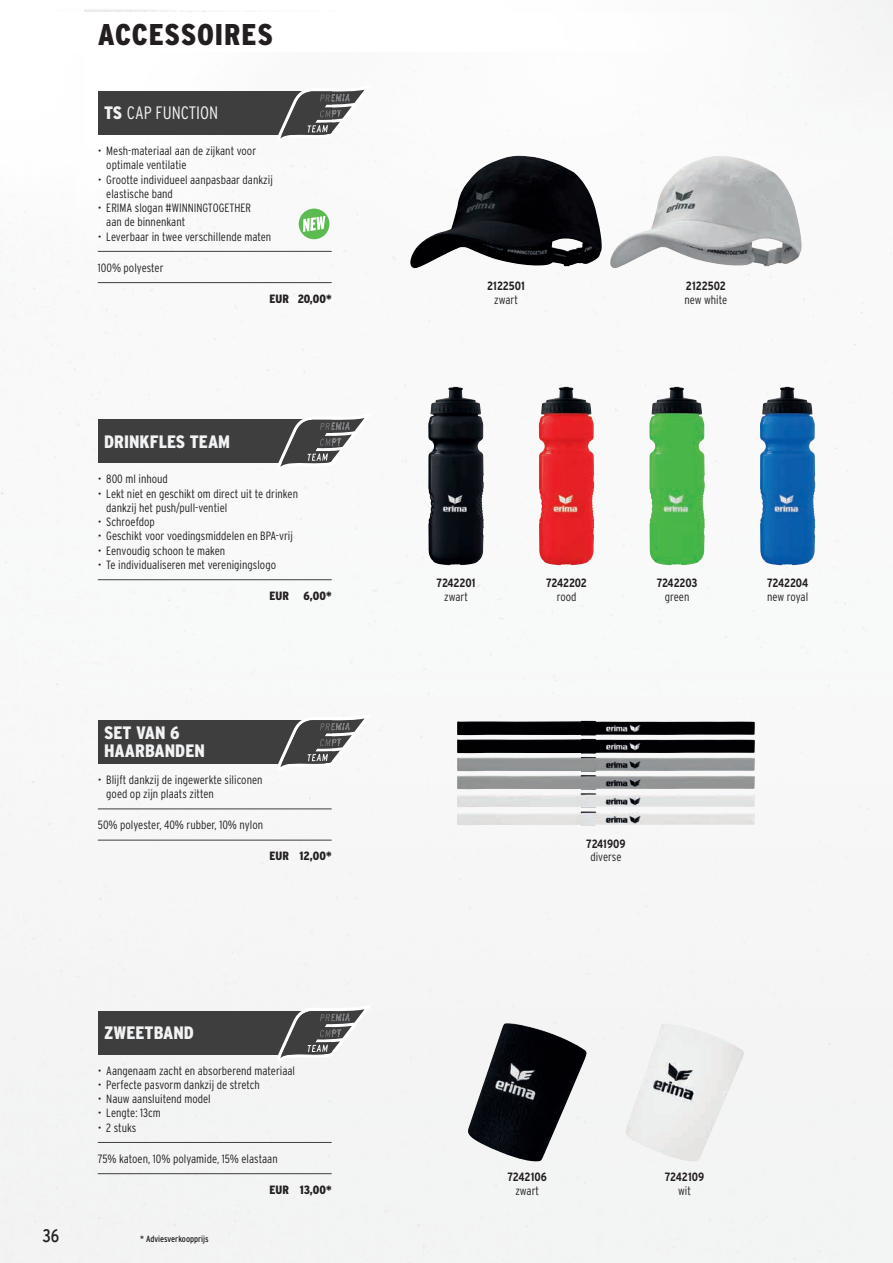
<style>
.page{position:relative;width:893px;height:1263px;background:#fff}
.page>*{position:absolute;margin:0;border:0;box-sizing:border-box;transform-origin:0 0}
.Kopfzeile{font:900 30px "Interstate Condensed";letter-spacing:.025em;color:#231f20}
.Tabellenkopf{font:900 18px/18px "Interstate Condensed";color:#f2f3f4}
.Tabellenkopf-2{font:300 18px "Interstate Condensed";color:#f2f3f4}
.t1{font:condensed 18px "Interstate";color:#231f20}
.Material{font:300 12px/14.2px "Interstate Condensed";color:#231f20}
.Farbe{font:300 12px "Interstate Condensed";color:#231f20}
.Artikelnummer{font:700 12px "Interstate Condensed";letter-spacing:-.01em;color:#231f20}
.Preis{font:900 12px "Interstate Condensed";color:#231f20}
.Artikelnummer-2{font:700 12px "Interstate Condensed";letter-spacing:-.03em;color:#231f20}
.Währung{font:900 12px "Interstate Condensed";color:#231f20}
.t2{font:9px "Interstate Condensed";color:#231f20}
.s1{font-weight:900}
</style>
<div class="page">
<img style="left:0;top:0;width:893px;height:1263px">
<img style="left:457px;top:721px;width:298px;height:33px">
<div style="left:299px;top:209px;width:30px;height:30px;background:#5cbb50;border-radius:50%"></div>
<svg style="left:303px;top:216px;width:22px;height:16px"></svg>
<img style="left:410px;top:156px;width:192px;height:112px">
<img style="left:610px;top:156px;width:192px;height:112px">
<img style="left:428px;top:387px;width:56px;height:178px">
<img style="left:538px;top:387px;width:57px;height:178px">
<img style="left:649px;top:387px;width:56px;height:178px">
<img style="left:760px;top:387px;width:56px;height:178px">
<img style="left:468px;top:1023px;width:119px;height:138px">
<img style="left:625px;top:1023px;width:120px;height:138px">
<div style="left:98px;top:720px;width:234px;height:43px;background:#3e3e3f"></div>
<hr style="left:98px;top:809px;width:234px;height:1px;background:#3e3e3f">
<hr style="left:98px;top:840px;width:234px;height:1px;background:#3e3e3f">
<svg style="left:277px;top:714px;width:95px;height:57px"></svg>
<div style="left:98px;top:91px;width:234px;height:44px;background:#3e3e3f"></div>
<hr style="left:98px;top:251px;width:234px;height:1px;background:#3e3e3f">
<hr style="left:98px;top:282px;width:234px;height:1px;background:#3e3e3f">
<svg style="left:277px;top:85px;width:95px;height:57px"></svg>
<div style="left:98px;top:420px;width:234px;height:43px;background:#3e3e3f"></div>
<hr style="left:98px;top:579px;width:234px;height:1px;background:#3e3e3f">
<svg style="left:277px;top:413px;width:95px;height:58px"></svg>
<div style="left:98px;top:1011px;width:234px;height:43px;background:#3e3e3f"></div>
<hr style="left:98px;top:1142px;width:234px;height:1px;background:#3e3e3f">
<hr style="left:98px;top:1173px;width:234px;height:1px;background:#3e3e3f">
<svg style="left:277px;top:1005px;width:95px;height:57px"></svg>
<p class="Kopfzeile" style="left:98px;top:18px;width:177px">ACCESSOIRES</p>
<p class="Tabellenkopf-2" style="left:104px;top:103px;width:116px"><span class="s1">TS</span> CAP FUNCTION</p>
<p class="Material" style="left:106px;top:144px;width:151px;text-indent:-9px">• Mesh-materiaal aan de zijkant voor optimale ventilatie</p>
<p class="Material" style="left:106px;top:172px;width:168px;text-indent:-9px">• Grootte individueel aanpasbaar dankzij elastische band</p>
<p class="Material" style="left:106px;top:201px;width:146px;text-indent:-9px">• ERIMA slogan #WINNINGTOGETHER aan de binnenkant</p>
<p class="Material" style="left:98px;top:229px;width:175px">• Leverbaar in twee verschillende maten</p>
<p class="Material" style="left:98px;top:260px;width:67px">100% polyester</p>
<p class="Währung" style="left:270px;top:292px;width:21px">EUR</p>
<p class="Preis" style="left:298px;top:292px;width:35px">20,00*</p>
<p class="Tabellenkopf" style="left:104px;top:432px;width:128px">DRINKFLES TEAM</p>
<p class="Material" style="left:98px;top:472px;width:72px">• 800 ml inhoud</p>
<p class="Material" style="left:106px;top:486px;width:193px;text-indent:-9px">• Lekt niet en geschikt om direct uit te drinken dankzij het push/pull-ventiel</p>
<p class="Material" style="left:98px;top:515px;width:59px">• Schroefdop</p>
<p class="Material" style="left:98px;top:529px;width:197px">• Geschikt voor voedingsmiddelen en BPA-vrij</p>
<p class="Material" style="left:98px;top:543px;width:129px">• Eenvoudig schoon te maken</p>
<p class="Material" style="left:98px;top:557px;width:180px">• Te individualiseren met verenigingslogo</p>
<p class="Währung" style="left:270px;top:589px;width:21px">EUR</p>
<p class="Preis" style="left:304px;top:589px;width:30px">6,00*</p>
<p class="Tabellenkopf" style="left:104px;top:724px;width:102px">SET VAN 6<br>HAARBANDEN</p>
<p class="Material" style="left:106px;top:772px;width:158px;text-indent:-9px">• Blijft dankzij de ingewerkte siliconen goed op zijn plaats zitten</p>
<p class="Material" style="left:98px;top:818px;width:167px">50% polyester, 40% rubber, 10% nylon</p>
<p class="Währung" style="left:270px;top:849px;width:21px">EUR</p>
<p class="Preis" style="left:300px;top:849px;width:34px">12,00*</p>
<p class="Tabellenkopf" style="left:104px;top:1023px;width:91px">ZWEETBAND</p>
<p class="Material" style="left:98px;top:1063px;width:199px">• Aangenaam zacht en absorberend materiaal</p>
<p class="Material" style="left:98px;top:1077px;width:164px">• Perfecte pasvorm dankzij de stretch</p>
<p class="Material" style="left:98px;top:1092px;width:114px">• Nauw aansluitend model</p>
<p class="Material" style="left:98px;top:1106px;width:64px">• Lengte: 13cm</p>
<p class="Material" style="left:98px;top:1120px;width:40px">• 2 stuks</p>
<p class="Material" style="left:98px;top:1151px;width:181px">75% katoen, 10% polyamide, 15% elastaan</p>
<h2 class="t1" style="left:43px;top:1225px;width:18px">36</h2>
<p class="t2" style="left:140px;top:1233px;width:70px">* Adviesverkoopprijs</p>
<p class="Währung" style="left:270px;top:1183px;width:21px">EUR</p>
<p class="Preis" style="left:300px;top:1183px;width:33px">13,00*</p>
<p class="Artikelnummer" style="left:487px;top:279px;width:39px">2122501</p>
<p class="Farbe" style="left:494px;top:293px;width:25px">zwart</p>
<p class="Artikelnummer" style="left:686px;top:279px;width:42px">2122502</p>
<p class="Farbe" style="left:684px;top:293px;width:44px">new white</p>
<p class="Artikelnummer" style="left:437px;top:576px;width:40px">7242201</p>
<p class="Farbe" style="left:444px;top:590px;width:25px">zwart</p>
<p class="Artikelnummer-2" style="left:546px;top:576px;width:43px">7242202</p>
<p class="Farbe" style="left:557px;top:590px;width:21px">rood</p>
<p class="Artikelnummer-2" style="left:657px;top:576px;width:42px">7242203</p>
<p class="Farbe" style="left:665px;top:590px;width:26px">green</p>
<p class="Artikelnummer" style="left:767px;top:576px;width:43px">7242204</p>
<p class="Farbe" style="left:767px;top:590px;width:43px">new royal</p>
<p class="Artikelnummer" style="left:586px;top:837px;width:41px">7241909</p>
<p class="Farbe" style="left:590px;top:850px;width:33px">diverse</p>
<p class="Artikelnummer" style="left:507px;top:1170px;width:41px">7242106</p>
<p class="Farbe" style="left:515px;top:1184px;width:25px">zwart</p>
<p class="Artikelnummer" style="left:665px;top:1170px;width:41px">7242109</p>
<p class="Farbe" style="left:678px;top:1184px;width:14px">wit</p>
</div>
